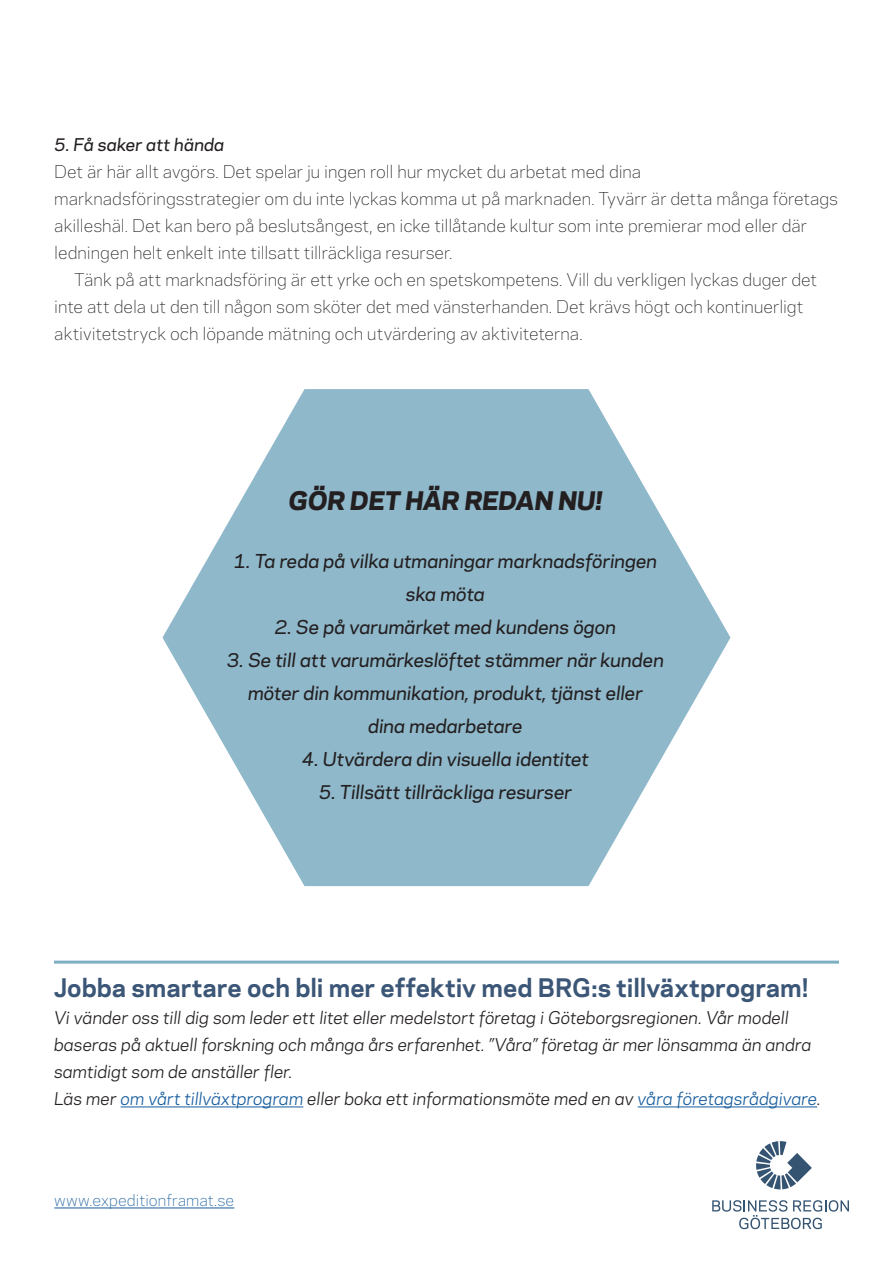
<style>
.page{position:relative;width:893px;height:1263px;background:#fff}
.page>*{position:absolute;margin:0;border:0;box-sizing:border-box;transform-origin:0 0}
.Ingress{font:700 24px "Galaxie Polaris";color:#3b5676}
.Ingress-2{font:italic 800 24px "Galaxie Polaris";letter-spacing:.01em;color:#231f20}
.Ingress-3{font:italic 500 18px/33px "Galaxie Polaris";color:#231f20;text-align:center}
.Ingress-4{font:300 16.5px "Galaxie Polaris";color:#231f20}
.Ingress-5{font:italic 16.5px/27px "Galaxie Polaris";color:#231f20}
.Ingress-6{font:italic 500 16.5px "Galaxie Polaris";letter-spacing:.005em;color:#231f20}
.Bureau_7_9{font:300 15px "Galaxie Polaris";letter-spacing:.01em;color:#175d9e}
.s1{color:#175d9e}
</style>
<div class="page">
<svg style="left:756px;top:1141px;width:56px;height:48px"></svg>
<svg style="left:712px;top:1200px;width:137px;height:29px"></svg>
<svg style="left:162px;top:389px;width:568px;height:497px;fill:#8fb8ca"></svg>
<hr style="left:121px;top:1107px;width:182px;height:1px;background:#175d9e">
<hr style="left:638px;top:1107px;width:179px;height:1px;background:#175d9e">
<hr style="left:54px;top:1208px;width:180px;height:1px;background:#175d9e">
<hr style="left:54px;top:961px;width:785px;height:3px;background:#7eaec1">
<p class="Ingress-6" style="left:54px;top:133px;width:172px">5. Få saker att hända</p>
<p class="Ingress-4" style="left:54px;top:160px;width:588px">Det är här allt avgörs. Det spelar ju ingen roll hur mycket du arbetat med dina</p>
<p class="Ingress-4" style="left:54px;top:187px;width:785px">marknadsföringsstrategier om du inte lyckas komma ut på marknaden. Tyvärr är detta många företags</p>
<p class="Ingress-4" style="left:54px;top:214px;width:754px">akilleshäl. Det kan bero på beslutsångest, en icke tillåtande kultur som inte premierar mod eller där</p>
<p class="Ingress-4" style="left:54px;top:241px;width:400px">ledningen helt enkelt inte tillsatt tillräckliga resurser.</p>
<p class="Ingress-4" style="left:74px;top:268px;width:744px">Tänk på att marknadsföring är ett yrke och en spetskompetens. Vill du verkligen lyckas duger det</p>
<p class="Ingress-4" style="left:54px;top:295px;width:751px">inte att dela ut den till någon som sköter det med vänsterhanden. Det krävs högt och kontinuerligt</p>
<p class="Ingress-4" style="left:54px;top:322px;width:530px">aktivitetstryck och löpande mätning och utvärdering av aktiviteterna.</p>
<p class="Ingress-2" style="left:289px;top:480px;width:315px">GÖR DET HÄR REDAN NU!</p>
<p class="Ingress-3" style="left:234px;top:544px;width:425px">1. Ta reda på vilka utmaningar marknadsföringen ska möta</p>
<p class="Ingress-3" style="left:275px;top:610px;width:343px">2. Se på varumärket med kundens ögon</p>
<p class="Ingress-3" style="left:227px;top:643px;width:439px">3. Se till att varumärkeslöftet stämmer när kunden möter din kommunikation, produkt, tjänst eller<br>dina medarbetare</p>
<p class="Ingress-3" style="left:302px;top:742px;width:289px">4. Utvärdera din visuella identitet</p>
<p class="Ingress-3" style="left:319px;top:775px;width:255px">5. Tillsätt tillräckliga resurser</p>
<p class="Ingress" style="left:54px;top:970px;width:756px">Jobba smartare och bli mer effektiv med BRG:s tillväxtprogram!</p>
<p class="Ingress-5" style="left:54px;top:1003px;width:768px">Vi vänder oss till dig som leder ett litet eller medelstort företag i Göteborgsregionen. Vår modell baseras på aktuell forskning och många års erfarenhet. ”Våra” företag är mer lönsamma än andra samtidigt som de anställer fler.<br>Läs mer <span class="s1">om vårt tillväxtprogram</span> eller boka ett informationsmöte med en av <span class="s1">våra företagsrådgivare</span>.</p>
<p class="Bureau_7_9" style="left:54px;top:1189px;width:182px">www.expeditionframat.se</p>
</div>
